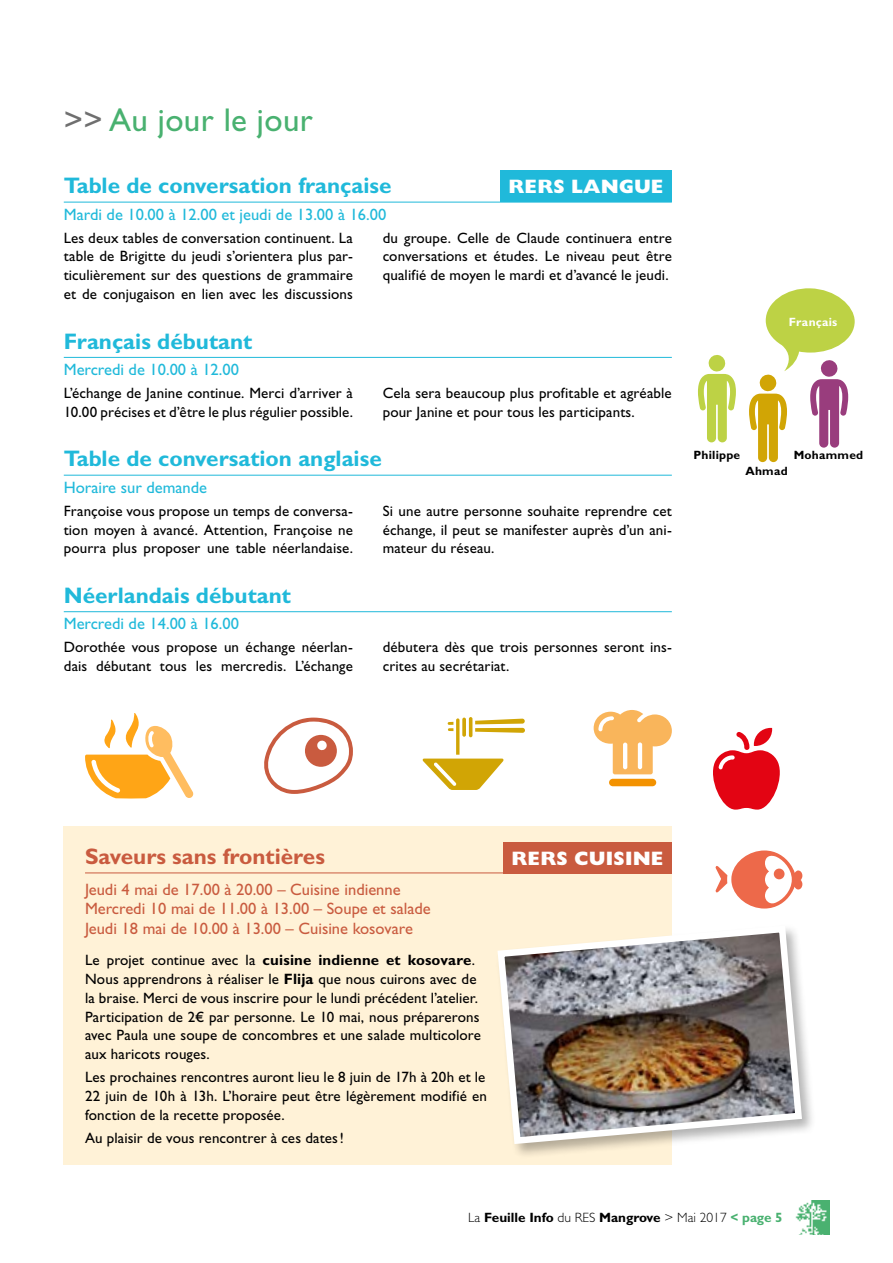
<style>
.page{position:relative;width:893px;height:1263px;background:#fff}
.page>*{position:absolute;margin:0;border:0;box-sizing:border-box;transform-origin:0 0}
.t1{font:33px "Gill Sans";letter-spacing:.01em;color:#49b170}
.t2{font:700 22.5px "Gill Sans";color:#20b9da}
.t3{font:700 22.5px "Gill Sans";color:#c95b3f}
.t4{font:800 19.5px "Gill Sans";letter-spacing:.015em;color:#fff}
.t5{font:16.5px/19.5px "Gill Sans";color:#c95b3f}
.t6{font:16.5px "Gill Sans";color:#20b9da}
.t7{font:15px/18.8px "Gill Sans";letter-spacing:.01em;color:#000;text-align:justify}
.t8{font:700 13.5px "Gill Sans";color:#000}
.t9{font:700 12px "Gill Sans";letter-spacing:.02em;color:#000}
.t10{font:700 12px "Gill Sans";letter-spacing:.025em;color:#fff}
.s1{color:#6f6f6f}
.s2{font-weight:700}
.s3{font-weight:300}
.s4{color:#49b170}
</style>
<div class="page">
<img style="left:795px;top:1200px;width:34px;height:34px">
<hr style="left:64px;top:202px;width:608px;height:1px;background:#20b9da">
<hr style="left:64px;top:357px;width:608px;height:1px;background:#20b9da">
<hr style="left:64px;top:475px;width:608px;height:1px;background:#20b9da">
<hr style="left:64px;top:611px;width:608px;height:1px;background:#20b9da">
<div style="left:500px;top:170px;width:172px;height:32px;background:#20b9da"></div>
<svg style="left:698px;top:355px;width:38px;height:87px"></svg>
<svg style="left:749px;top:288px;width:106px;height:174px"></svg>
<svg style="left:85px;top:713px;width:109px;height:85px"></svg>
<svg style="left:594px;top:710px;width:78px;height:64px"></svg>
<div style="left:609px;top:779px;width:47px;height:7px;background:#f39200;border-radius:4px"></div>
<svg style="left:713px;top:728px;width:67px;height:82px"></svg>
<hr style="left:469px;top:717px;width:3px;height:20px;background:#d1a505;border-radius:2px">
<svg style="left:422px;top:718px;width:103px;height:72px"></svg>
<svg style="left:264px;top:718px;width:89px;height:76px"></svg>
<svg style="left:716px;top:850px;width:86px;height:58px"></svg>
<div style="left:64px;top:826px;width:608px;height:338px;background:#fff2d7"></div>
<hr style="left:85px;top:872px;width:566px;height:1px;background:#c95b3f">
<div style="left:503px;top:842px;width:169px;height:31px;background:#c95b3f"></div>
<div style="left:495px;top:923px;width:321px;height:235px;background:#000;opacity:.3"></div>
<img style="left:495px;top:923px;width:310px;height:224px">
<h1 class="t1" style="left:64px;top:101px;width:251px"><span class="s1">&gt;&gt;</span> Au jour le jour</h1>
<h2 class="t2" style="left:64px;top:172px;width:329px">Table de conversation française</h2>
<p class="t6" style="left:64px;top:205px;width:324px">Mardi de 10.00 à 12.00 et jeudi de 13.00 à 16.00</p>
<p class="t7" style="left:64px;top:228px;width:291px">Les deux tables de conversation continuent. La table de Brigitte du jeudi s’orientera plus par&shy;ticulièrement sur des questions de grammaire et de conjugaison en lien avec les discussions</p>
<p class="t7" style="left:383px;top:228px;width:291px">du groupe. Celle de Claude continuera entre conversations et études. Le niveau peut être qualifié de moyen le mardi et d’avancé le jeudi.</p>
<h2 class="t2" style="left:64px;top:328px;width:190px">Français débutant</h2>
<p class="t6" style="left:64px;top:360px;width:177px">Mercredi de 10.00 à 12.00</p>
<p class="t7" style="left:64px;top:384px;width:291px">L’échange de Janine continue. Merci d’arriver à<br>10.00 précises et d’être le plus régulier possible.</p>
<p class="t7" style="left:383px;top:384px;width:291px">Cela sera beaucoup plus profitable et agréable pour Janine et pour tous les participants.</p>
<h2 class="t2" style="left:64px;top:445px;width:319px">Table de conversation anglaise</h2>
<p class="t6" style="left:64px;top:478px;width:145px">Horaire sur demande</p>
<p class="t7" style="left:64px;top:501px;width:291px">Françoise vous propose un temps de conversa&shy;tion moyen à avancé. Attention, Françoise ne pourra plus proposer une table néerlandaise.</p>
<p class="t7" style="left:383px;top:501px;width:291px">Si une autre personne souhaite reprendre cet échange, il peut se manifester auprès d’un ani&shy;mateur du réseau.</p>
<h2 class="t2" style="left:64px;top:582px;width:229px">Néerlandais débutant</h2>
<p class="t6" style="left:64px;top:614px;width:177px">Mercredi de 14.00 à 16.00</p>
<p class="t7" style="left:64px;top:638px;width:291px">Dorothée vous propose un échange néerlan&shy;dais débutant tous les mercredis. L’échange</p>
<p class="t7" style="left:383px;top:638px;width:291px">débutera dès que trois personnes seront ins&shy;crites au secrétariat.</p>
<h3 class="t4" style="left:509px;top:175px;width:156px">RERS LANGUE</h3>
<p class="t9" style="left:694px;top:448px;width:48px">Philippe</p>
<p class="t10" style="left:789px;top:314px;width:50px">Français</p>
<p class="t9" style="left:794px;top:448px;width:71px">Mohammed</p>
<p class="t9" style="left:745px;top:463px;width:44px">Ahmad</p>
<h2 class="t3" style="left:85px;top:843px;width:241px">Saveurs sans frontières</h2>
<p class="t5" style="left:85px;top:879px;width:347px">Jeudi 4 mai de 17.00 à 20.00 – Cuisine indienne<br>Mercredi 10 mai de 11.00 à 13.00 – Soupe et salade<br>Jeudi 18 mai de 10.00 à 13.00 – Cuisine kosovare</p>
<p class="t7" style="left:85px;top:951px;width:397px;text-align:left">Le projet continue avec la <span class="s2">cuisine indienne et kosovare</span>.<br>Nous apprendrons à réaliser le <span class="s2">Flija</span> que nous cuirons avec de la braise. Merci de vous inscrire pour le lundi précédent l’atelier.<br>Participation de 2€ par personne. Le 10 mai, nous préparerons avec Paula une soupe de concombres et une salade multicolore aux haricots rouges.</p>
<p class="t7" style="left:85px;top:1068px;width:404px">Les prochaines rencontres auront lieu le 8 juin de 17h à 20h et le 22 juin de 10h à 13h. L’horaire peut être légèrement modifié en fonction de la recette proposée.</p>
<p class="t7" style="left:85px;top:1128px;width:260px">Au plaisir de vous rencontrer à ces dates!</p>
<h3 class="t4" style="left:512px;top:847px;width:153px">RERS CUISINE</h3>
<p class="t8" style="left:468px;top:1209px;width:316px"><span class="s3">La</span> Feuille Info <span class="s3">du RES</span> Mangrove <span class="s3">&gt; Mai 2017</span> <span class="s4">&lt; page 5</span></p>
</div>
